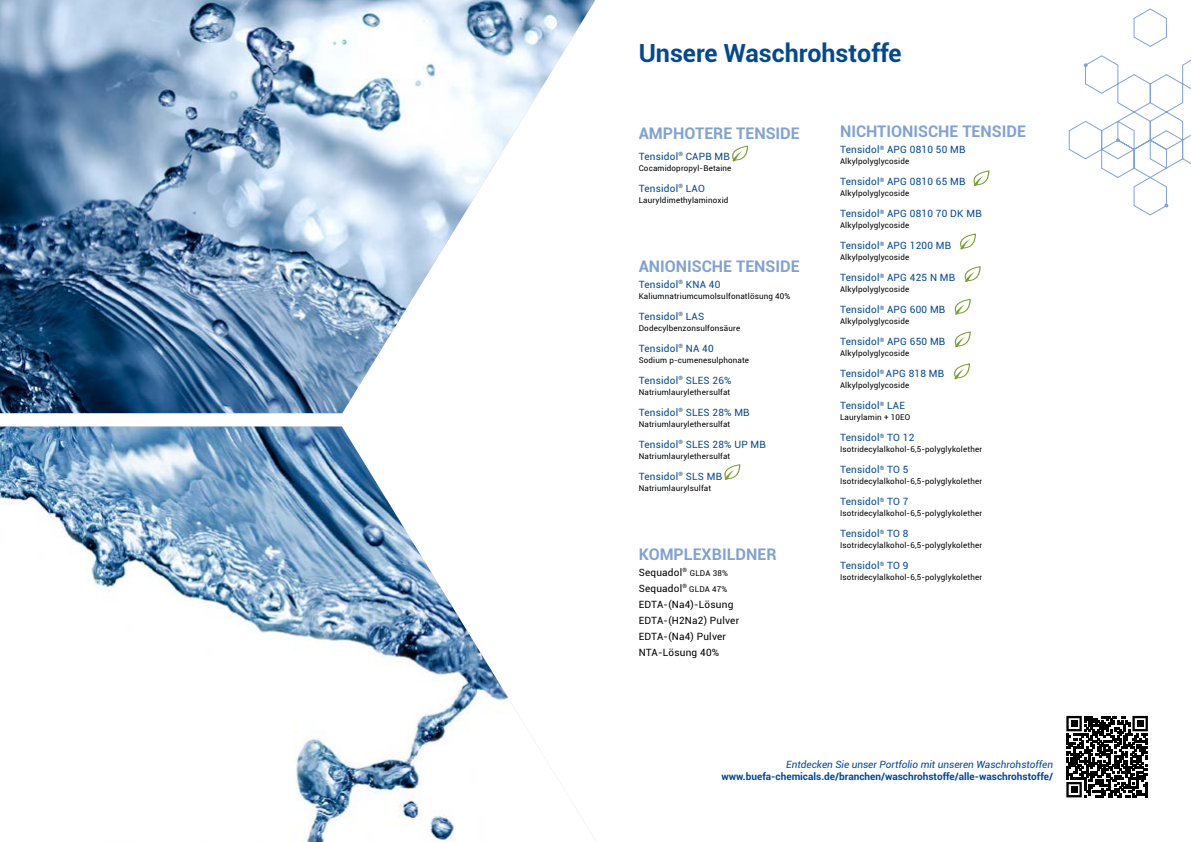
<style>
.page{position:relative;width:1191px;height:842px;background:#fff}
.page>*{position:absolute;margin:0;border:0;box-sizing:border-box;transform-origin:0 0}
.t1{font:700 25px "Roboto";color:#034991}
.t2{font:700 16px "Roboto";color:#7fa2d5}
.t3{font:10px "Roboto";letter-spacing:.02em;color:#034991}
.t4{font:10px "Roboto";letter-spacing:.02em;color:#00489a}
.t5{font:10px/16px "Roboto";letter-spacing:.02em;color:#000}
.t6{font:700 10px "Roboto";color:#00489a}
.t7{font:italic 10px "Roboto";color:#00489a}
.t8{font:8px "Roboto";letter-spacing:.02em;color:#000}
.s1{font-size:8px}
</style>
<div class="page">
<svg style="left:1066px;top:716px;width:81px;height:81px"></svg>
<div style="left:1070px;top:720px;width:7px;height:7px;background:#000"></div>
<div style="left:1136px;top:720px;width:7px;height:7px;background:#000"></div>
<div style="left:1070px;top:786px;width:7px;height:7px;background:#000"></div>
<svg style="left:973px;top:170px;width:16px;height:16px"></svg>
<svg style="left:732px;top:146px;width:16px;height:16px"></svg>
<svg style="left:960px;top:234px;width:16px;height:16px"></svg>
<svg style="left:964px;top:266px;width:16px;height:16px"></svg>
<svg style="left:954px;top:299px;width:16px;height:16px"></svg>
<svg style="left:954px;top:331px;width:16px;height:16px"></svg>
<svg style="left:954px;top:363px;width:16px;height:16px"></svg>
<svg style="left:724px;top:464px;width:16px;height:16px"></svg>
<svg style="left:1068px;top:8px;width:123px;height:207px"></svg>
<img style="left:0;top:0;width:595px;height:413px">
<img style="left:0;top:427px;width:596px;height:415px">
<h1 class="t1" style="left:639px;top:36px;width:264px">Unsere Waschrohstoffe</h1>
<h2 class="t2" style="left:639px;top:122px;width:162px">AMPHOTERE TENSIDE</h2>
<p class="t3" style="left:639px;top:149px;width:93px">Tensidol<sup>®</sup> CAPB MB</p>
<p class="t8" style="left:639px;top:162px;width:94px">Cocamidopropyl-Betaine</p>
<p class="t3" style="left:639px;top:181px;width:68px">Tensidol<sup>®</sup> LAO</p>
<p class="t8" style="left:639px;top:194px;width:91px">Lauryldimethylaminoxid</p>
<h2 class="t2" style="left:639px;top:255px;width:162px">ANIONISCHE TENSIDE</h2>
<p class="t3" style="left:639px;top:277px;width:83px">Tensidol<sup>®</sup> KNA 40</p>
<p class="t8" style="left:639px;top:290px;width:153px">Kaliumnatriumcumolsulfonatlösung 40%</p>
<p class="t3" style="left:639px;top:309px;width:67px">Tensidol<sup>®</sup> LAS</p>
<p class="t8" style="left:639px;top:322px;width:103px">Dodecylbenzonsulfonsäure</p>
<p class="t3" style="left:639px;top:341px;width:77px">Tensidol<sup>®</sup> NA 40</p>
<p class="t8" style="left:639px;top:354px;width:112px">Sodium p-cumenesulphonate</p>
<p class="t3" style="left:639px;top:373px;width:94px">Tensidol<sup>®</sup> SLES 26%</p>
<p class="t8" style="left:639px;top:386px;width:93px">Natriumlaurylethersulfat</p>
<p class="t3" style="left:639px;top:405px;width:112px">Tensidol<sup>®</sup> SLES 28% MB</p>
<p class="t8" style="left:639px;top:418px;width:93px">Natriumlaurylethersulfat</p>
<p class="t3" style="left:639px;top:437px;width:129px">Tensidol<sup>®</sup> SLES 28% UP MB</p>
<p class="t8" style="left:639px;top:450px;width:93px">Natriumlaurylethersulfat</p>
<p class="t3" style="left:639px;top:469px;width:85px">Tensidol<sup>®</sup> SLS MB</p>
<p class="t8" style="left:639px;top:482px;width:74px">Natriumlaurylsulfat</p>
<h2 class="t2" style="left:639px;top:543px;width:139px">KOMPLEXBILDNER</h2>
<p class="t5" style="left:639px;top:564px;width:102px">Sequadol<sup>®</sup> <span class="s1">GLDA 38%<br></span>Sequadol<sup>®</sup> <span class="s1">GLDA 47%<br></span>EDTA-(Na4)-Lösung<br>EDTA-(H2Na2) Pulver<br>EDTA-(Na4) Pulver<br>NTA-Lösung 40%</p>
<h2 class="t2" style="left:840px;top:120px;width:187px">NICHTIONISCHE TENSIDE</h2>
<p class="t4" style="left:840px;top:143px;width:127px">Tensidol<sup>®</sup> APG 0810 50 MB</p>
<p class="t8" style="left:840px;top:156px;width:71px">Alkylpolyglycoside</p>
<p class="t4" style="left:840px;top:175px;width:127px">Tensidol<sup>®</sup> APG 0810 65 MB</p>
<p class="t8" style="left:840px;top:188px;width:71px">Alkylpolyglycoside</p>
<p class="t4" style="left:840px;top:207px;width:143px">Tensidol<sup>®</sup> APG 0810 70 DK MB</p>
<p class="t8" style="left:840px;top:220px;width:71px">Alkylpolyglycoside</p>
<p class="t4" style="left:840px;top:239px;width:113px">Tensidol<sup>®</sup> APG 1200 MB</p>
<p class="t8" style="left:840px;top:252px;width:71px">Alkylpolyglycoside</p>
<p class="t4" style="left:840px;top:271px;width:117px">Tensidol<sup>®</sup> APG 425 N MB</p>
<p class="t8" style="left:840px;top:284px;width:71px">Alkylpolyglycoside</p>
<p class="t4" style="left:840px;top:303px;width:107px">Tensidol<sup>®</sup> APG 600 MB</p>
<p class="t8" style="left:840px;top:316px;width:71px">Alkylpolyglycoside</p>
<p class="t4" style="left:840px;top:335px;width:107px">Tensidol<sup>®</sup> APG 650 MB</p>
<p class="t8" style="left:840px;top:348px;width:71px">Alkylpolyglycoside</p>
<p class="t4" style="left:840px;top:367px;width:106px">Tensidol<sup>®</sup> APG 818 MB</p>
<p class="t8" style="left:840px;top:380px;width:71px">Alkylpolyglycoside</p>
<p class="t3" style="left:840px;top:399px;width:66px">Tensidol<sup>®</sup> LAE</p>
<p class="t8" style="left:840px;top:412px;width:72px">Laurylamin + 10EO</p>
<p class="t3" style="left:840px;top:431px;width:76px">Tensidol<sup>®</sup> TO 12</p>
<p class="t8" style="left:840px;top:444px;width:144px">Isotridecylalkohol-6,5-polyglykolether</p>
<p class="t3" style="left:840px;top:463px;width:70px">Tensidol<sup>®</sup> TO 5</p>
<p class="t8" style="left:840px;top:476px;width:144px">Isotridecylalkohol-6,5-polyglykolether</p>
<p class="t3" style="left:840px;top:495px;width:70px">Tensidol<sup>®</sup> TO 7</p>
<p class="t8" style="left:840px;top:508px;width:144px">Isotridecylalkohol-6,5-polyglykolether</p>
<p class="t3" style="left:840px;top:527px;width:70px">Tensidol<sup>®</sup> TO 8</p>
<p class="t8" style="left:840px;top:540px;width:144px">Isotridecylalkohol-6,5-polyglykolether</p>
<p class="t3" style="left:840px;top:559px;width:70px">Tensidol<sup>®</sup> TO 9</p>
<p class="t8" style="left:840px;top:572px;width:144px">Isotridecylalkohol-6,5-polyglykolether</p>
<p class="t7" style="left:786px;top:757px;width:268px">Entdecken Sie unser Portfolio mit unseren Waschrohstoffen</p>
<p class="t6" style="left:721px;top:769px;width:333px">www.buefa-chemicals.de/branchen/waschrohstoffe/alle-waschrohstoffe/</p>
</div>
